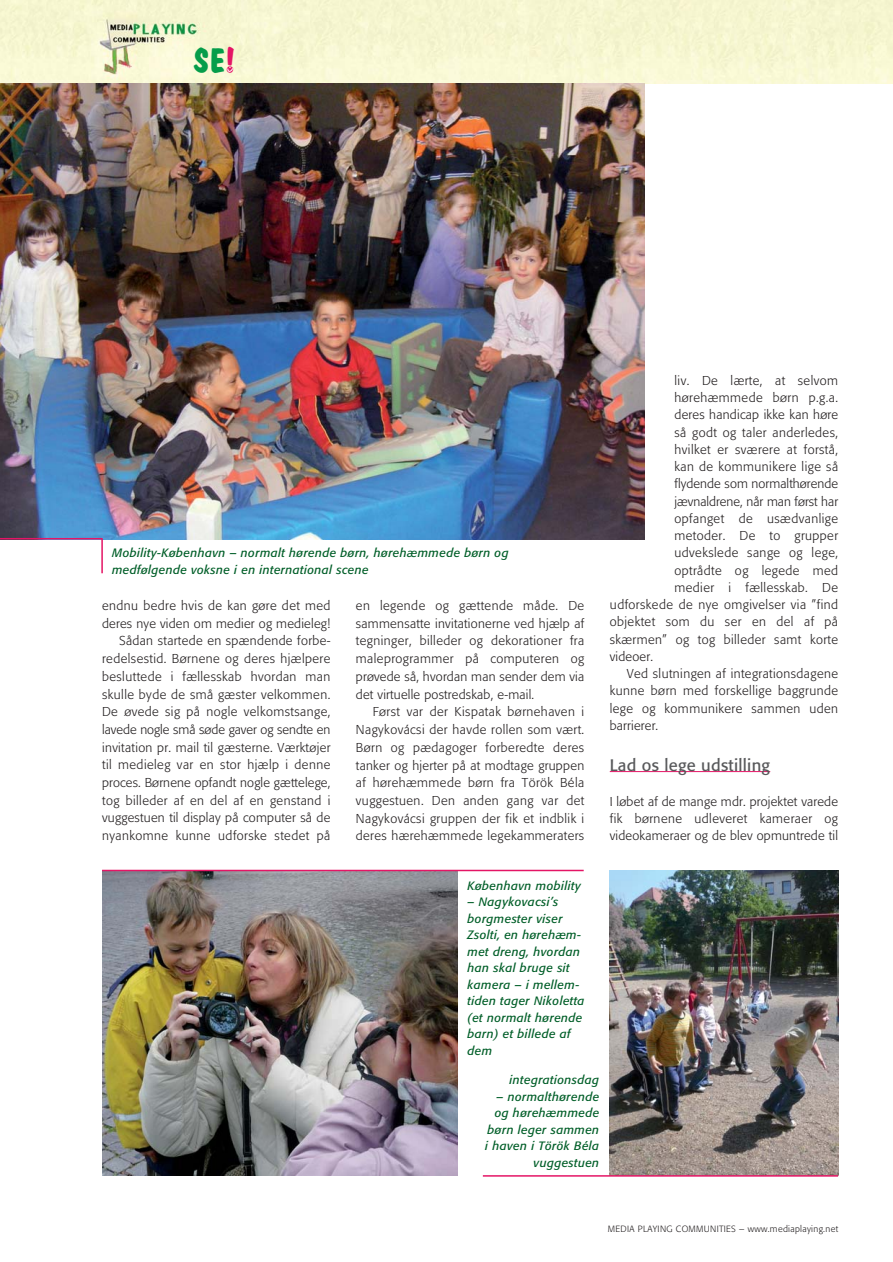
<style>
.page{position:relative;width:893px;height:1262px;background:#fff}
.page>*{position:absolute;margin:0;border:0;box-sizing:border-box;transform-origin:0 0}
.t1{font:34.65px "Dom Bold BT";color:#059d4a}
.t2{font:16.5px "Formata";letter-spacing:.015em;color:#58595b}
.t3{font:300 12.75px/17.7px "Formata";letter-spacing:.035em;color:#231f20;text-align:justify}
.t4{font:300 12.75px "Formata";color:#231f20}
.t5{font:300 12.75px "Formata";letter-spacing:.005em;color:#231f20}
.t6{font:300 12.75px "Formata";letter-spacing:.015em;color:#231f20}
.t7{font:italic 12px/16.5px "Formata";letter-spacing:.03em;color:#005e28}
.t8{font:300 9px "Formata";letter-spacing:.035em;color:#231f20}
.s1{color:#e41565}
</style>
<div class="page">
<img style="left:0;top:0;width:892px;height:84px">
<hr style="left:609px;top:771px;width:161px;height:1px;background:#e41565">
<img style="left:0;top:84px;width:644px;height:455px">
<img style="left:609px;top:870px;width:229px;height:305px">
<img style="left:102px;top:871px;width:355px;height:304px">
<hr style="left:483px;top:1175px;width:355px;height:1px;background:#e41565">
<hr style="left:102px;top:869px;width:481px;height:2px;background:#e41565">
<hr style="left:0;top:538px;width:102px;height:1px;background:#e41565">
<hr style="left:101px;top:539px;width:2px;height:34px;background:#e41565">
<svg style="left:227px;top:67px;width:6px;height:6px"></svg>
<h1 class="t1" style="left:193px;top:46px;width:43px">SE<span class="s1">!</span></h1>
<p class="t7" style="left:112px;top:546px;width:398px">Mobility-København – normalt hørende børn, hørehæmmede børn og medfølgende voksne i en international scene</p>
<p class="t3" style="left:102px;top:597px;width:230px;text-align:right">endnu bedre hvis de kan gøre det med deres nye viden om medier og medieleg!<br>Sådan startede en spændende forbe&shy;redelsestid. Børnene og deres hjælpere besluttede i fællesskab hvordan man skulle byde de små gæster velkommen.<br>De øvede sig på nogle velkomstsange, lavede nogle små søde gaver og sendte en invitation pr. mail til gæsterne. Værktøjer til medieleg var en stor hjælp i denne proces. Børnene opfandt nogle gættelege, tog billeder af en del af en genstand i vuggestuen til display på computer så de nyankomne kunne udforske stedet på</p>
<p class="t3" style="left:356px;top:597px;width:230px">en legende og gættende måde. De sammensatte invitationerne ved hjælp af tegninger, billeder og dekorationer fra maleprogrammer på computeren og prøvede så, hvordan man sender dem via det virtuelle postredskab, e-mail.</p>
<p class="t3" style="left:356px;top:704px;width:230px;text-indent:17px">Først var der Kispatak børnehaven i Nagykovácsi der havde rollen som vært.<br>Børn og pædagoger forberedte deres tanker og hjerter på at modtage gruppen af hørehæmmede børn fra Török Béla vuggestuen. Den anden gang var det Nagykovácsi gruppen der fik et indblik i deres hærehæmmede legekammeraters</p>
<p class="t3" style="left:674px;top:372px;width:165px">liv. De lærte, at selvom</p>
<p class="t3" style="left:674px;top:389px;width:165px">hørehæmmede børn p.g.a.</p>
<p class="t3" style="left:674px;top:407px;width:165px">deres handicap ikke kan høre</p>
<p class="t3" style="left:674px;top:424px;width:165px">så godt og taler anderledes,</p>
<p class="t3" style="left:674px;top:441px;width:165px">hvilket er sværere at forstå,</p>
<p class="t3" style="left:674px;top:458px;width:165px">kan de kommunikere lige så</p>
<p class="t5" style="left:674px;top:478px;width:165px">flydende som normalthørende</p>
<p class="t4" style="left:674px;top:495px;width:165px">jævnaldrene, når man først har</p>
<p class="t3" style="left:674px;top:510px;width:165px">opfanget de usædvanlige</p>
<p class="t3" style="left:674px;top:527px;width:165px">metoder. De to grupper</p>
<p class="t3" style="left:674px;top:545px;width:165px">udvekslede sange og lege,</p>
<p class="t3" style="left:674px;top:562px;width:165px">optrådte og legede med</p>
<p class="t3" style="left:674px;top:579px;width:165px">medier i fællesskab. De</p>
<p class="t3" style="left:610px;top:596px;width:229px">udforskede de nye omgivelser via ”find</p>
<p class="t3" style="left:609px;top:614px;width:230px">objektet som du ser en del af på</p>
<p class="t3" style="left:609px;top:631px;width:230px">skærmen” og tog billeder samt korte</p>
<p class="t6" style="left:609px;top:651px;width:45px">videoer.</p>
<p class="t3" style="left:626px;top:665px;width:213px">Ved slutningen af integrationsdagene</p>
<p class="t3" style="left:609px;top:683px;width:230px">kunne børn med forskellige baggrunde</p>
<p class="t3" style="left:609px;top:700px;width:230px">lege og kommunikere sammen uden</p>
<p class="t6" style="left:609px;top:720px;width:50px">barrierer.</p>
<p class="t2" style="left:609px;top:758px;width:162px">Lad os lege udstilling</p>
<p class="t3" style="left:609px;top:793px;width:230px;line-height:17.2px">I løbet af de mange mdr. projektet varede fik børnene udleveret kameraer og videokameraer og de blev opmuntrede til</p>
<p class="t7" style="left:467px;top:878px;width:115px">København mobility</p>
<p class="t7" style="left:467px;top:894px;width:118px">– Nagykovacsi’s borgmester viser<br>Zsolti, en hørehæm&shy;met dreng, hvordan han skal bruge sit kamera – i mellem&shy;tiden tager Nikoletta (et normalt hørende barn) et billede af dem</p>
<p class="t7" style="left:509px;top:1072px;width:91px">integrationsdag</p>
<p class="t7" style="left:485px;top:1089px;width:115px;text-align:right">– normalthørende og hørehæmmede børn leger sammen i haven i Török Béla vuggestuen</p>
<p class="t8" style="left:608px;top:1224px;width:232px">MEDIA PLAYING COMMUNITIES – www.mediaplaying.net</p>
</div>
